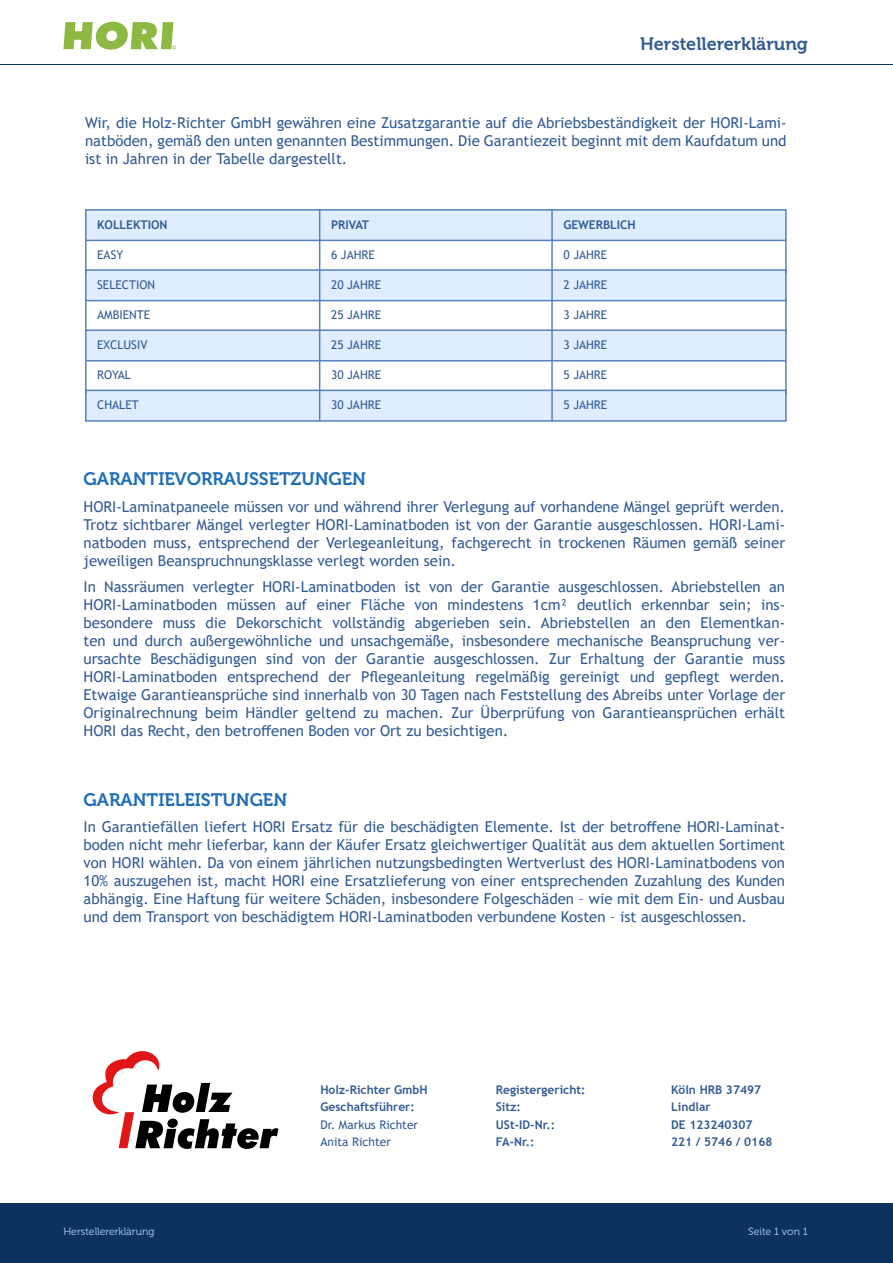
<style>
.page{position:relative;width:893px;height:1263px;background:#fff}
.page>*{position:absolute;margin:0;border:0;box-sizing:border-box;transform-origin:0 0}
.t1{font:18px "Museo 700";color:#206fb7}
.t2{font:18px "Museo 700";color:#335c92}
.t3{font:15px/18px "Trebuchet MS";color:#335c92;text-align:justify}
.t4{font:12px/17.5px "Trebuchet MS";color:#335c92}
.t5{font:700 12px/17.5px "Trebuchet MS";color:#335c92}
.t6{font:10.5px "Museo 300";color:#b6d3fe}
</style>
<div class="page">
<hr style="left:0;top:65px;width:893px;height:1px;background:#0c3260">
<div style="left:0;top:1203px;width:893px;height:60px;background:#0c3260"></div>
<svg style="left:63px;top:22px;width:113px;height:28px"></svg>
<div style="left:85px;top:209px;width:702px;height:32px;background:#e0ecff;border:2px solid #5781bc"></div>
<div style="left:85px;top:269px;width:702px;height:32px;background:#e0ecff;border:2px solid #5781bc"></div>
<div style="left:85px;top:390px;width:702px;height:32px;background:#e0ecff;border:2px solid #5781bc"></div>
<div style="left:85px;top:329px;width:702px;height:33px;background:#e0ecff;border:2px solid #5781bc"></div>
<hr style="left:85px;top:241px;width:2px;height:33px;background:#5781bc">
<hr style="left:85px;top:361px;width:2px;height:33px;background:#5781bc">
<hr style="left:785px;top:241px;width:2px;height:33px;background:#5781bc">
<hr style="left:785px;top:361px;width:2px;height:33px;background:#5781bc">
<hr style="left:785px;top:299px;width:2px;height:34px;background:#5781bc">
<hr style="left:85px;top:299px;width:2px;height:33px;background:#5781bc">
<hr style="left:319px;top:209px;width:1px;height:212px;background:#5781bc">
<hr style="left:551px;top:209px;width:2px;height:212px;background:#5781bc">
<svg style="left:92px;top:1051px;width:186px;height:98px"></svg>
<p class="t2" style="left:640px;top:34px;width:169px">Herstellererklärung</p>
<p class="t3" style="left:85px;top:113px;width:703px">Wir, die Holz-Richter GmbH gewähren eine Zusatzgarantie auf die Abriebsbeständigkeit der HORI-Lami&shy;natböden, gemäß den unten genannten Bestimmungen. Die Garantiezeit beginnt mit dem Kaufdatum und ist in Jahren in der Tabelle dargestellt.</p>
<p class="t5" style="left:331px;top:216px;width:40px">PRIVAT</p>
<p class="t5" style="left:563px;top:216px;width:74px">GEWERBLICH</p>
<p class="t5" style="left:97px;top:216px;width:72px">KOLLEKTION</p>
<p class="t4" style="left:97px;top:246px;width:28px">EASY</p>
<p class="t4" style="left:331px;top:246px;width:45px">6 JAHRE</p>
<p class="t4" style="left:563px;top:246px;width:45px">0 JAHRE</p>
<p class="t4" style="left:97px;top:276px;width:59px">SELECTION</p>
<p class="t4" style="left:331px;top:276px;width:52px">20 JAHRE</p>
<p class="t4" style="left:563px;top:276px;width:45px">2 JAHRE</p>
<p class="t4" style="left:97px;top:306px;width:55px">AMBIENTE</p>
<p class="t4" style="left:331px;top:306px;width:52px">25 JAHRE</p>
<p class="t4" style="left:563px;top:306px;width:45px">3 JAHRE</p>
<p class="t4" style="left:97px;top:336px;width:52px">EXCLUSIV</p>
<p class="t4" style="left:331px;top:336px;width:52px">25 JAHRE</p>
<p class="t4" style="left:563px;top:336px;width:45px">3 JAHRE</p>
<p class="t4" style="left:97px;top:366px;width:35px">ROYAL</p>
<p class="t4" style="left:331px;top:366px;width:52px">30 JAHRE</p>
<p class="t4" style="left:563px;top:366px;width:45px">5 JAHRE</p>
<p class="t4" style="left:97px;top:396px;width:43px">CHALET</p>
<p class="t4" style="left:331px;top:396px;width:52px">30 JAHRE</p>
<p class="t4" style="left:563px;top:396px;width:45px">5 JAHRE</p>
<p class="t1" style="left:84px;top:469px;width:284px">GARANTIEVORRAUSSETZUNGEN</p>
<p class="t3" style="left:84px;top:497px;width:703px">HORI-Laminatpaneele müssen vor und während ihrer Verlegung auf vorhandene Mängel geprüft werden.<br>Trotz sichtbarer Mängel verlegter HORI-Laminatboden ist von der Garantie ausgeschlossen. HORI-Lami&shy;natboden muss, entsprechend der Verlegeanleitung, fachgerecht in trockenen Räumen gemäß seiner jeweiligen Beanspruchnungsklasse verlegt worden sein.</p>
<p class="t3" style="left:84px;top:578px;width:703px">In Nassräumen verlegter HORI-Laminatboden ist von der Garantie ausgeschlossen. Abriebstellen an HORI-Laminatboden müssen auf einer Fläche von mindestens 1cm² deutlich erkennbar sein; ins&shy;besondere muss die Dekorschicht vollständig abgerieben sein. Abriebstellen an den Elementkan&shy;ten und durch außergewöhnliche und unsachgemäße, insbesondere mechanische Beanspruchung ver&shy;ursachte Beschädigungen sind von der Garantie ausgeschlossen. Zur Erhaltung der Garantie muss HORI-Laminatboden entsprechend der Pflegeanleitung regelmäßig gereinigt und gepflegt werden.<br>Etwaige Garantieansprüche sind innerhalb von 30 Tagen nach Feststellung des Abreibs unter Vorlage der Originalrechnung beim Händler geltend zu machen. Zur Überprüfung von Garantieansprüchen erhält HORI das Recht, den betroffenen Boden vor Ort zu besichtigen.</p>
<p class="t1" style="left:84px;top:790px;width:205px">GARANTIELEISTUNGEN</p>
<p class="t3" style="left:84px;top:818px;width:703px">In Garantiefällen liefert HORI Ersatz für die beschädigten Elemente. Ist der betroffene HORI-Laminat&shy;boden nicht mehr lieferbar, kann der Käufer Ersatz gleichwertiger Qualität aus dem aktuellen Sortiment von HORI wählen. Da von einem jährlichen nutzungsbedingten Wertverlust des HORI-Laminatbodens von 10% auszugehen ist, macht HORI eine Ersatzlieferung von einer entsprechenden Zuzahlung des Kunden abhängig. Eine Haftung für weitere Schäden, insbesondere Folgeschäden – wie mit dem Ein- und Ausbau und dem Transport von beschädigtem HORI-Laminatboden verbundene Kosten – ist ausgeschlossen.</p>
<p class="t5" style="left:320px;top:1081px;width:109px">Holz-Richter GmbH<br>Geschaftsführer:</p>
<p class="t4" style="left:320px;top:1116px;width:99px">Dr. Markus Richter<br>Anita Richter</p>
<p class="t5" style="left:496px;top:1081px;width:91px">Registergericht:<br>Sitz:<br>USt-ID-Nr.:<br>FA-Nr.:</p>
<p class="t5" style="left:671px;top:1081px;width:103px">Köln HRB 37497<br>Lindlar<br>DE 123240307<br>221 / 5746 / 0168</p>
<p class="t6" style="left:63px;top:1226px;width:93px">Herstellererklärung</p>
<p class="t6" style="left:748px;top:1226px;width:61px">Seite 1 von 1</p>
</div>
